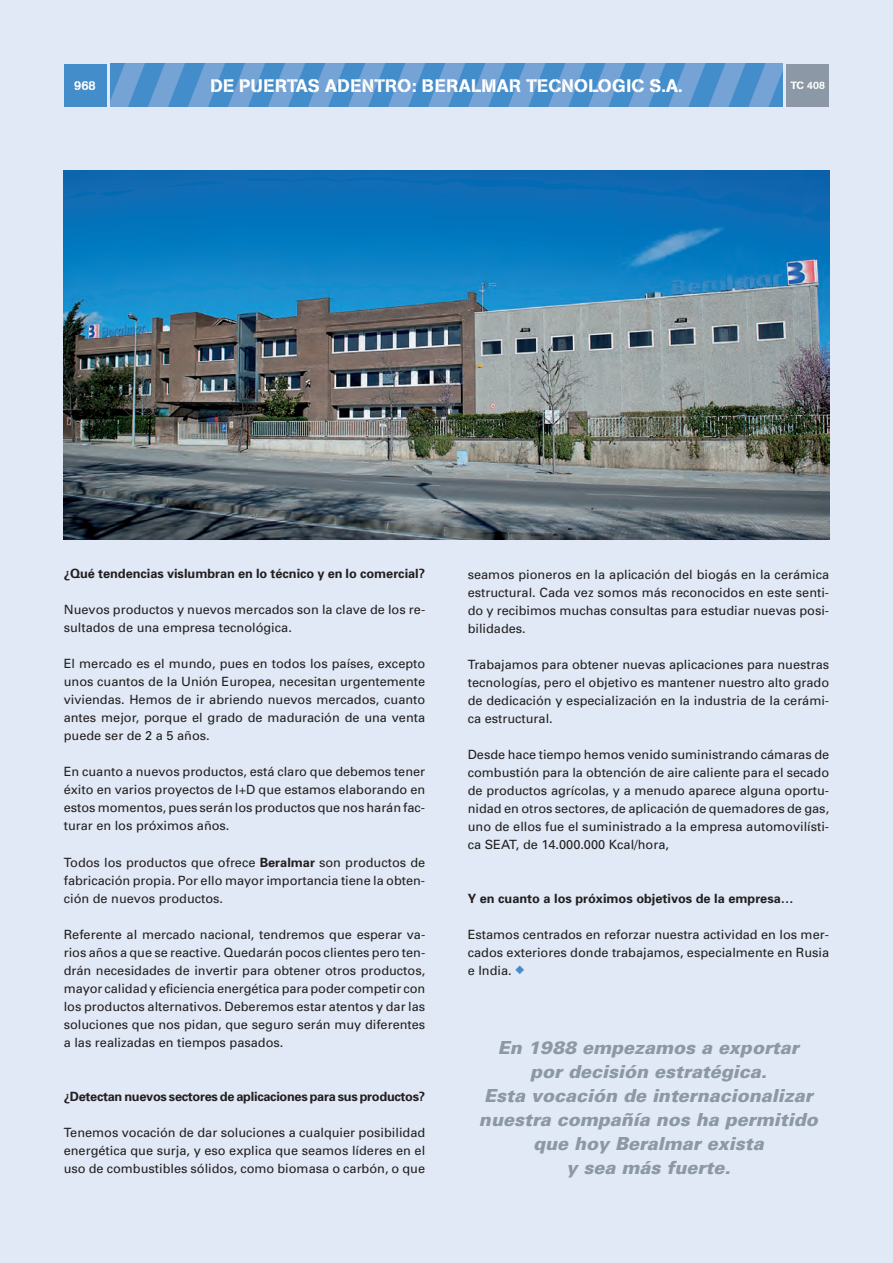
<style>
.page{position:relative;width:893px;height:1263px;background:#e0e9f5}
.page>*{position:absolute;margin:0;border:0;box-sizing:border-box;transform-origin:0 0}
.t1{font:italic 900 18px/24px "Univers";color:#8c98a5;text-align:center}
.t2{font:18px "AG Book Stencil";letter-spacing:.02em;color:#fff}
.t3{font:12.75px/18px "Univers";color:#231f20;text-align:justify}
.t4{font:700 12.75px "Univers";color:#231f20}
.t5{font:700 12.75px "Univers";letter-spacing:-.02em;color:#231f20}
.t6{font:12.75px "AG Book Stencil";color:#fff}
.t7{font:10.5px "AG Book Stencil";color:#fff}
.s1{font-weight:700}
.s2{color:#448dcb}
</style>
<div class="page">
<div style="left:64px;top:64px;width:42px;height:42px;background:#448dcb"></div>
<div style="left:787px;top:64px;width:42px;height:42px;background:#8c98a5"></div>
<img style="left:111px;top:64px;width:671px;height:42px">
<img style="left:64px;top:170px;width:765px;height:369px">
<h1 class="t2" style="left:210px;top:79px;width:474px">DE PUERTAS ADENTRO: BERALMAR TECNOLOGIC S.A.</h1>
<p class="t6" style="left:74px;top:81px;width:23px">968</p>
<p class="t7" style="left:791px;top:81px;width:36px">TC 408</p>
<p class="t4" style="left:64px;top:569px;width:363px">¿Qué tendencias vislumbran en lo técnico y en lo comercial?</p>
<p class="t3" style="left:64px;top:602px;width:363px">Nuevos productos y nuevos mercados son la clave de los re&shy;sultados de una empresa tecnológica.</p>
<p class="t3" style="left:64px;top:656px;width:363px">El mercado es el mundo, pues en todos los países, excepto unos cuantos de la Unión Europea, necesitan urgentemente viviendas. Hemos de ir abriendo nuevos mercados, cuanto antes mejor, porque el grado de maduración de una venta puede ser de 2 a 5 años.</p>
<p class="t3" style="left:64px;top:764px;width:363px">En cuanto a nuevos productos, está claro que debemos tener éxito en varios proyectos de I+D que estamos elaborando en estos momentos, pues serán los productos que nos harán fac&shy;turar en los próximos años.</p>
<p class="t3" style="left:64px;top:854px;width:363px">Todos los productos que ofrece <span class="s1">Beralmar</span> son productos de fabricación propia. Por ello mayor importancia tiene la obten&shy;ción de nuevos productos.</p>
<p class="t3" style="left:64px;top:926px;width:363px">Referente al mercado nacional, tendremos que esperar va&shy;rios años a que se reactive. Quedarán pocos clientes pero ten&shy;drán necesidades de invertir para obtener otros productos, mayor calidad y eficiencia energética para poder competir con los productos alternativos. Deberemos estar atentos y dar las soluciones que nos pidan, que seguro serán muy diferentes a las realizadas en tiempos pasados.</p>
<p class="t5" style="left:64px;top:1091px;width:363px">¿Detectan nuevos sectores de aplicaciones para sus productos?</p>
<p class="t3" style="left:64px;top:1124px;width:363px">Tenemos vocación de dar soluciones a cualquier posibilidad energética que surja, y eso explica que seamos líderes en el uso de combustibles sólidos, como biomasa o carbón, o que</p>
<p class="t3" style="left:468px;top:566px;width:363px">seamos pioneros en la aplicación del biogás en la cerámica estructural. Cada vez somos más reconocidos en este senti&shy;do y recibimos muchas consultas para estudiar nuevas posi&shy;bilidades.</p>
<p class="t3" style="left:468px;top:656px;width:363px">Trabajamos para obtener nuevas aplicaciones para nuestras tecnologías, pero el objetivo es mantener nuestro alto grado de dedicación y especialización en la industria de la cerámi&shy;ca estructural.</p>
<p class="t3" style="left:468px;top:746px;width:363px">Desde hace tiempo hemos venido suministrando cámaras de combustión para la obtención de aire caliente para el secado de productos agrícolas, y a menudo aparece alguna oportu&shy;nidad en otros sectores, de aplicación de quemadores de gas, uno de ellos fue el suministrado a la empresa automovilísti&shy;ca SEAT, de 14.000.000 Kcal/hora,</p>
<p class="t4" style="left:468px;top:893px;width:327px">Y en cuanto a los próximos objetivos de la empresa…</p>
<p class="t3" style="left:468px;top:926px;width:363px">Estamos centrados en reforzar nuestra actividad en los mer&shy;cados exteriores donde trabajamos, especialmente en Rusia e India. <span class="s2">◆</span></p>
<h1 class="t1" style="left:479px;top:1038px;width:344px">En 1988 empezamos a exportar por decisión estratégica.<br>Esta vocación de internacionalizar nuestra compañía nos ha permitido que hoy Beralmar exista<br>y sea más fuerte.</h1>
</div>
